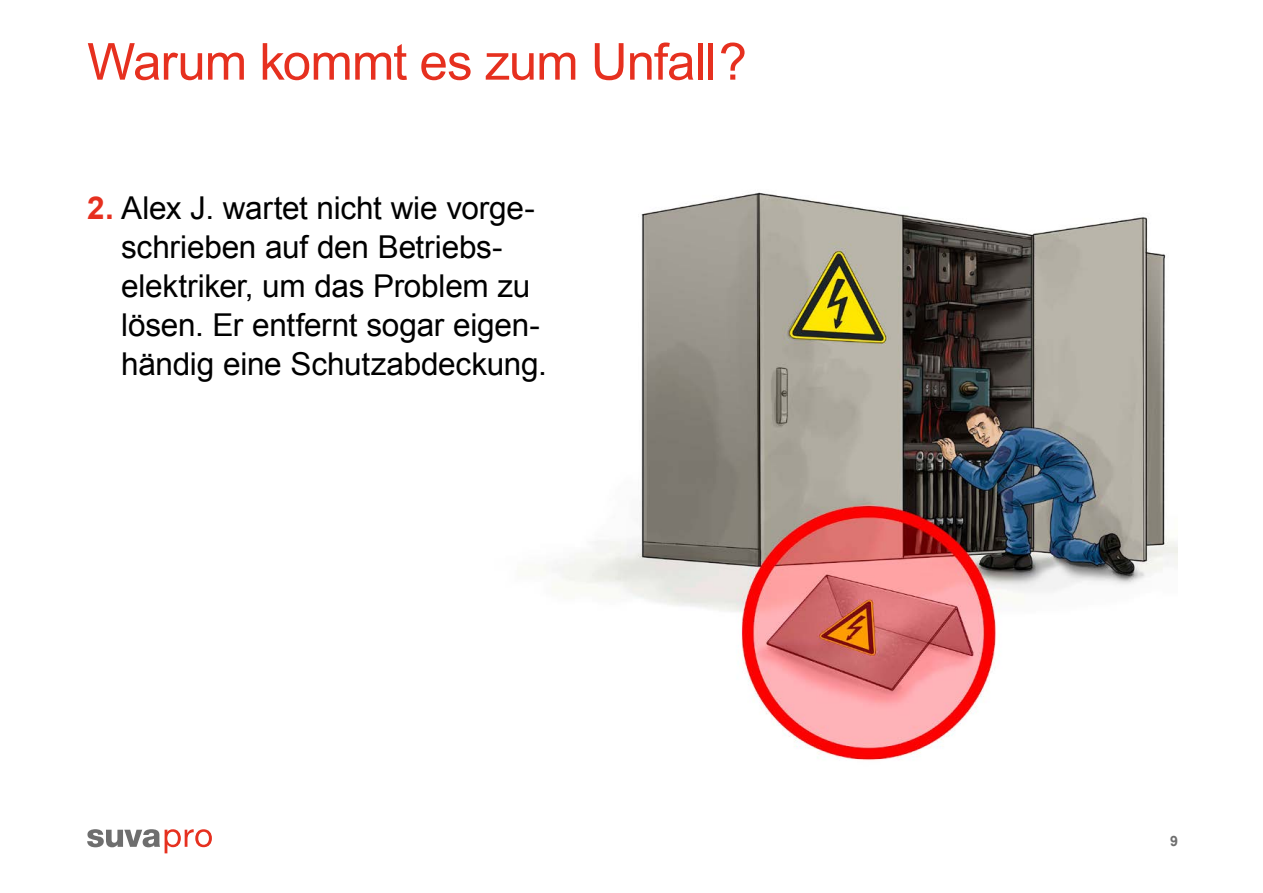
<style>
.page{position:relative;width:1263px;height:893px;background:#fff}
.page>*{position:absolute;margin:0;border:0;box-sizing:border-box;transform-origin:0 0}
.t1{font:51px "Arial";letter-spacing:-.02em;color:#e6301f}
.t2{font:31.5px/39px "Arial";letter-spacing:-.01em;color:#000}
.t3{font:700 14.25px "Arial";color:#6e6e6e}
.s1{font-weight:700;color:#e6301f}
</style>
<div class="page">
<svg style="left:87px;top:829px;width:125px;height:24px"></svg>
<img style="left:540px;top:192px;width:638px;height:569px">
<h1 class="t1" style="left:87px;top:28px;width:661px">Warum kommt es zum Unfall?</h1>
<p class="t2" style="left:121px;top:188px;width:427px;text-indent:-34px"><span class="s1">2.</span> Alex J. wartet nicht wie vorge&shy;schrieben auf den Betriebs&shy;elektriker, um das Problem zu lösen. Er entfernt sogar eigen&shy;händig eine Schutzabdeckung.</p>
<p class="t3" style="left:1170px;top:832px;width:9px">9</p>
</div>
